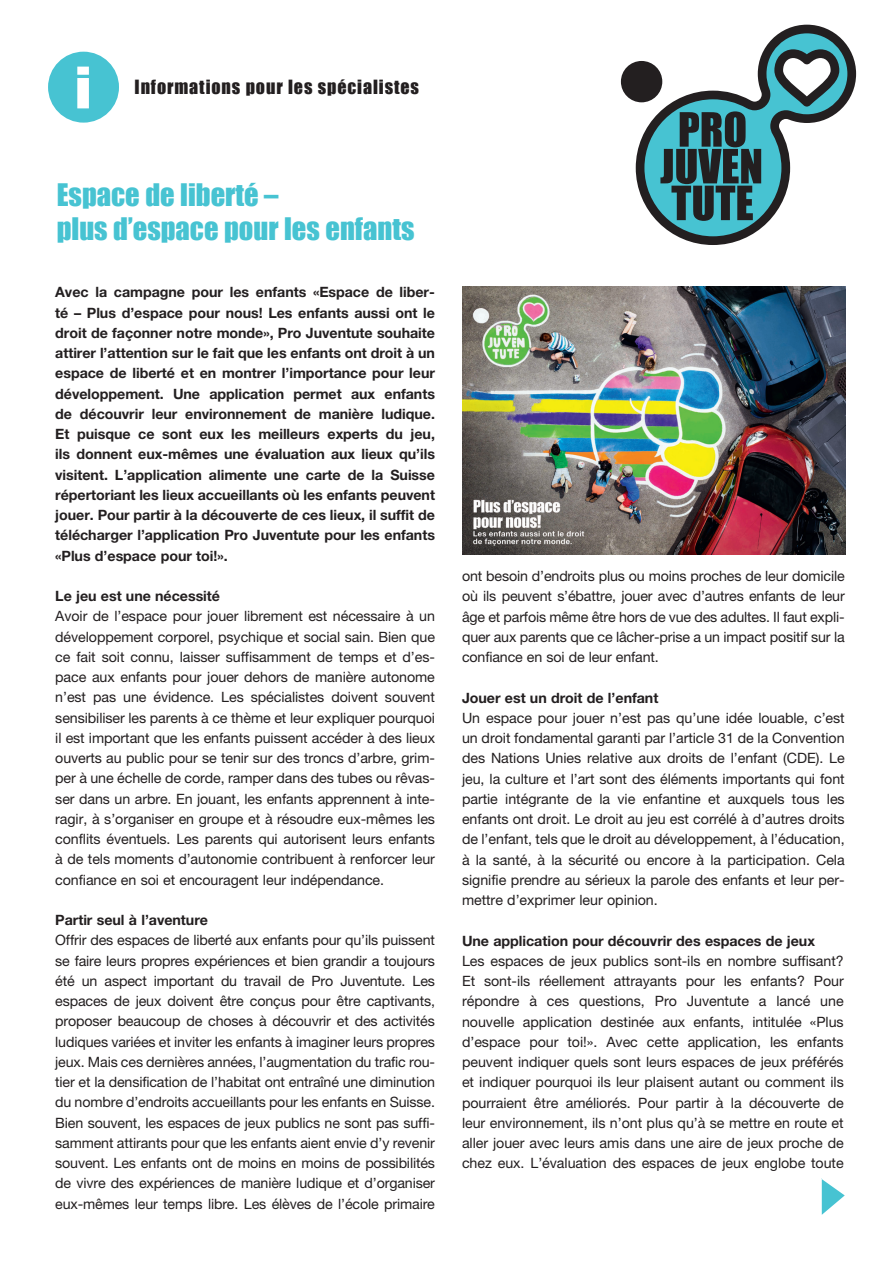
<style>
.page{position:relative;width:893px;height:1263px;background:#fff}
.page>*{position:absolute;margin:0;border:0;box-sizing:border-box;transform-origin:0 0}
.t1{font:900 58.5px "Helvetica Neue";color:#fff}
.t2{font:28.5px/34.2px "Impact";color:#47c3d2}
.t3{font:18px "Impact";letter-spacing:.05em;color:#231f20}
.t4{font:14.25px/20.2px "Helvetica Neue";letter-spacing:-.005em;color:#231f20;text-align:justify}
.t5{font:700 14.25px/20.2px "Helvetica Neue";letter-spacing:-.005em;color:#231f20;text-align:justify}
</style>
<div class="page">
<img style="left:462px;top:286px;width:383px;height:268px">
<div style="left:48px;top:52px;width:71px;height:71px;background:#47c3d2;border-radius:50%"></div>
<svg style="left:636px;top:25px;width:220px;height:220px"></svg>
<svg style="left:644px;top:33px;width:203px;height:203px"></svg>
<div style="left:621px;top:61px;width:41px;height:41px;background:#231f20;border-radius:50%"></div>
<svg style="left:821px;top:1178px;width:24px;height:37px"></svg>
<h1 class="t1" style="left:74px;top:53px;width:20px">i</h1>
<p class="t3" style="left:135px;top:73px;width:286px">Informations pour les spécialistes</p>
<h2 class="t2" style="left:57px;top:177px;width:359px">Espace de liberté –<br>plus d’espace pour les enfants</h2>
<p class="t5" style="left:55px;top:282px;width:381px">Avec la campagne pour les enfants «Espace de liber&shy;té – Plus d’espace pour nous! Les enfants aussi ont le droit de façonner notre monde», Pro Juventute souhaite attirer l’attention sur le fait que les enfants ont droit à un espace de liberté et en montrer l’importance pour leur développement. Une application permet aux enfants de découvrir leur environnement de manière ludique.<br>Et puisque ce sont eux les meilleurs experts du jeu, ils donnent eux-mêmes une évaluation aux lieux qu’ils visitent. L’application alimente une carte de la Suisse répertoriant les lieux accueillants où les enfants peuvent jouer. Pour partir à la découverte de ces lieux, il suffit de télécharger l’application Pro Juventute pour les enfants «Plus d’espace pour toi!».</p>
<p class="t5" style="left:55px;top:586px;width:166px">Le jeu est une nécessité</p>
<p class="t4" style="left:55px;top:606px;width:381px">Avoir de l’espace pour jouer librement est nécessaire à un développement corporel, psychique et social sain. Bien que ce fait soit connu, laisser suffisamment de temps et d’es&shy;pace aux enfants pour jouer dehors de manière autonome n’est pas une évidence. Les spécialistes doivent souvent sensibiliser les parents à ce thème et leur expliquer pourquoi il est important que les enfants puissent accéder à des lieux ouverts au public pour se tenir sur des troncs d’arbre, grim&shy;per à une échelle de corde, ramper dans des tubes ou rêvas&shy;ser dans un arbre. En jouant, les enfants apprennent à inte&shy;ragir, à s’organiser en groupe et à résoudre eux-mêmes les conflits éventuels. Les parents qui autorisent leurs enfants à de tels moments d’autonomie contribuent à renforcer leur confiance en soi et encouragent leur indépendance.</p>
<p class="t5" style="left:55px;top:910px;width:154px">Partir seul à l’aventure</p>
<p class="t4" style="left:55px;top:930px;width:381px">Offrir des espaces de liberté aux enfants pour qu’ils puissent se faire leurs propres expériences et bien grandir a toujours été un aspect important du travail de Pro Juventute. Les espaces de jeux doivent être conçus pour être captivants, proposer beaucoup de choses à découvrir et des activités ludiques variées et inviter les enfants à imaginer leurs propres jeux. Mais ces dernières années, l’augmentation du trafic rou&shy;tier et la densification de l’habitat ont entraîné une diminution du nombre d’endroits accueillants pour les enfants en Suisse.<br>Bien souvent, les espaces de jeux publics ne sont pas suffi&shy;samment attirants pour que les enfants aient envie d’y revenir souvent. Les enfants ont de moins en moins de possibilités de vivre des expériences de manière ludique et d’organiser eux-mêmes leur temps libre. Les élèves de l’école primaire</p>
<p class="t4" style="left:462px;top:566px;width:384px">ont besoin d’endroits plus ou moins proches de leur domicile où ils peuvent s’ébattre, jouer avec d’autres enfants de leur âge et parfois même être hors de vue des adultes. Il faut expli&shy;quer aux parents que ce lâcher-prise a un impact positif sur la confiance en soi de leur enfant.</p>
<p class="t5" style="left:462px;top:687px;width:198px">Jouer est un droit de l’enfant</p>
<p class="t4" style="left:462px;top:707px;width:384px">Un espace pour jouer n’est pas qu’une idée louable, c’est un droit fondamental garanti par l’article 31 de la Convention des Nations Unies relative aux droits de l’enfant (CDE). Le jeu, la culture et l’art sont des éléments importants qui font partie intégrante de la vie enfantine et auxquels tous les enfants ont droit. Le droit au jeu est corrélé à d’autres droits de l’enfant, tels que le droit au développement, à l’éducation, à la santé, à la sécurité ou encore à la participation. Cela signifie prendre au sérieux la parole des enfants et leur per&shy;mettre d’exprimer leur opinion.</p>
<p class="t5" style="left:462px;top:930px;width:354px">Une application pour découvrir des espaces de jeux</p>
<p class="t4" style="left:462px;top:950px;width:383px">Les espaces de jeux publics sont-ils en nombre suffisant?<br>Et sont-ils réellement attrayants pour les enfants? Pour répondre à ces questions, Pro Juventute a lancé une nouvelle application destinée aux enfants, intitulée «Plus d’espace pour toi!». Avec cette application, les enfants peuvent indiquer quels sont leurs espaces de jeux préférés et indiquer pourquoi ils leur plaisent autant ou comment ils pourraient être améliorés. Pour partir à la découverte de leur environnement, ils n’ont plus qu’à se mettre en route et aller jouer avec leurs amis dans une aire de jeux proche de chez eux. L’évaluation des espaces de jeux englobe toute</p>
</div>
